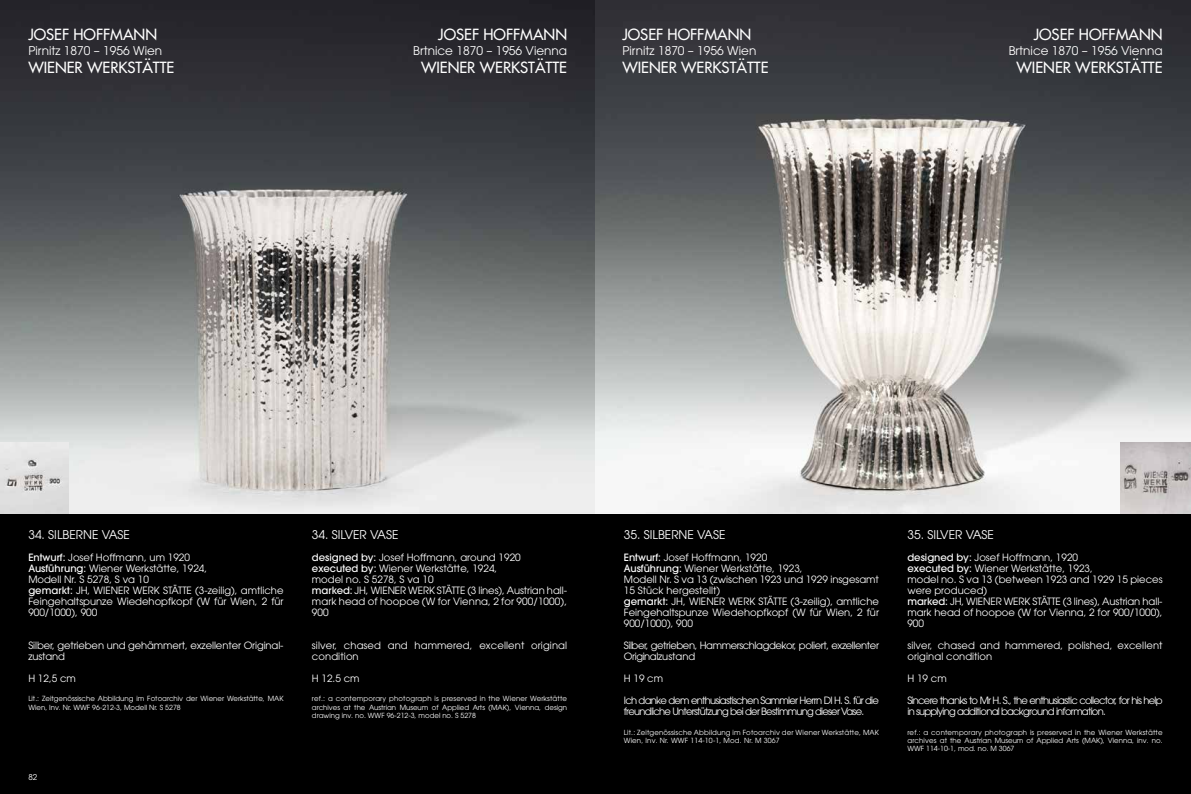
<style>
.page{position:relative;width:1191px;height:794px;background:#000}
.page>*{position:absolute;margin:0;border:0;box-sizing:border-box;transform-origin:0 0}
.t1{font:15px "Futura";color:#fff}
.t2{font:12px "Avant Garde";color:#fff}
.t3{font:10px/11px "Avant Garde";color:#fff}
.t4{font:10px/11px "Avant Garde";letter-spacing:-.075em;color:#fff}
.t5{font:10px/11px "Avant Garde";letter-spacing:-.04em;color:#fff}
.t6{font:8px "Avant Garde";color:#fff}
.t7{font:7px/8.4px "Avant Garde";color:#fff;text-align:justify}
.t8{font:7px/8.4px "Avant Garde";letter-spacing:.02em;color:#fff}
.s1{font-weight:500}
</style>
<div class="page">
<img style="left:0;top:0;width:1191px;height:513px">
<img style="left:0;top:442px;width:68px;height:71px">
<img style="left:1120px;top:442px;width:71px;height:71px">
<h1 class="t1" style="left:28px;top:25px;width:130px">JOSEF HOFFMANN</h1>
<p class="t2" style="left:28px;top:43px;width:135px">Pirnitz 1870 – 1956 Wien</p>
<h1 class="t1" style="left:28px;top:57px;width:148px">WIENER WERKSTÄTTE</h1>
<h1 class="t1" style="left:438px;top:25px;width:130px">JOSEF HOFFMANN</h1>
<p class="t2" style="left:413px;top:43px;width:155px">Brtnice 1870 – 1956 Vienna</p>
<h1 class="t1" style="left:421px;top:57px;width:148px">WIENER WERKSTÄTTE</h1>
<h1 class="t1" style="left:622px;top:25px;width:130px">JOSEF HOFFMANN</h1>
<p class="t2" style="left:622px;top:43px;width:135px">Pirnitz 1870 – 1956 Wien</p>
<h1 class="t1" style="left:622px;top:57px;width:148px">WIENER WERKSTÄTTE</h1>
<h1 class="t1" style="left:1033px;top:25px;width:130px">JOSEF HOFFMANN</h1>
<p class="t2" style="left:1008px;top:43px;width:155px">Brtnice 1870 – 1956 Vienna</p>
<h1 class="t1" style="left:1016px;top:57px;width:148px">WIENER WERKSTÄTTE</h1>
<p class="t2" style="left:28px;top:527px;width:103px">34. SILBERNE VASE</p>
<p class="t3" style="left:28px;top:552px;width:257px"><span class="s1">Entwurf:</span> Josef Hoffmann, um 1920<br><span class="s1">Ausführung:</span> Wiener Werkstätte, 1924,<br>Modell Nr. S 5278, S va 10<br><span class="s1">gemarkt:</span> JH, WIENER WERK STÄTTE (3-zeilig), amtliche Feingehaltspunze Wiedehopfkopf (W für Wien, 2 für 900/1000), 900</p>
<p class="t3" style="left:28px;top:640px;width:257px">Silber, getrieben und gehämmert, exzellenter Original&shy;zustand</p>
<p class="t3" style="left:28px;top:673px;width:49px">H 12,5 cm</p>
<p class="t7" style="left:28px;top:694px;width:257px">Lit.: Zeitgenössische Abbildung im Fotoarchiv der Wiener Werkstätte, MAK<br>Wien, Inv. Nr. WWF 96-212-3, Modell Nr. S 5278</p>
<p class="t6" style="left:28px;top:772px;width:10px">82</p>
<p class="t2" style="left:312px;top:527px;width:88px">34. SILVER VASE</p>
<p class="t3" style="left:312px;top:552px;width:257px"><span class="s1">designed by:</span> Josef Hoffmann, around 1920 <span class="s1">executed by:</span> Wiener Werkstätte, 1924,<br>model no. S 5278, S va 10<br><span class="s1">marked:</span> JH, WIENER WERK STÄTTE (3 lines), Austrian hall&shy;mark head of hoopoe (W for Vienna, 2 for 900/1000), 900</p>
<p class="t3" style="left:312px;top:640px;width:257px">silver, chased and hammered, excellent original condition</p>
<p class="t3" style="left:312px;top:673px;width:49px">H 12.5 cm</p>
<p class="t7" style="left:312px;top:694px;width:257px">ref.: a contemporary photograph is preserved in the Wiener Werkstätte archives at the Austrian Museum of Applied Arts (MAK), Vienna, design drawing inv. no. WWF 96-212-3, model no. S 5278</p>
<p class="t2" style="left:624px;top:528px;width:103px">35. SILBERNE VASE</p>
<p class="t3" style="left:624px;top:552px;width:257px"><span class="s1">Entwurf:</span> Josef Hoffmann, 1920<br><span class="s1">Ausführung:</span> Wiener Werkstätte, 1923,<br>Modell Nr. S va 13 (zwischen 1923 und 1929 insgesamt 15 Stück hergestellt)<br><span class="s1">gemarkt:</span> JH, WIENER WERK STÄTTE (3-zeilig), amtliche Feingehaltspunze Wiedehopfkopf (W für Wien, 2 für 900/1000), 900</p>
<p class="t5" style="left:624px;top:640px;width:257px">Silber, getrieben, Hammerschlagdekor, poliert, exzellenter<br>Originalzustand</p>
<p class="t3" style="left:624px;top:673px;width:41px">H 19 cm</p>
<p class="t4" style="left:624px;top:695px;width:257px">Ich danke dem enthusiastischen Sammler Herrn DI H. S. für die freundliche Unterstützung bei der Bestimmung dieser Vase.</p>
<p class="t8" style="left:624px;top:728px;width:257px">Lit.: Zeitgenössische Abbildung im Fotoarchiv der Wiener Werkstätte, MAK<br>Wien, Inv. Nr. WWF 114-10-1, Mod. Nr. M 3067</p>
<p class="t2" style="left:907px;top:528px;width:88px">35. SILVER VASE</p>
<p class="t3" style="left:907px;top:552px;width:257px"><span class="s1">designed by:</span> Josef Hoffmann, 1920<br><span class="s1">executed by:</span> Wiener Werkstätte, 1923,<br>model no. S va 13 (between 1923 and 1929 15 pieces were produced)<br><span class="s1">marked:</span> JH, WIENER WERK STÄTTE (3 lines), Austrian hall&shy;mark head of hoopoe (W for Vienna, 2 for 900/1000), 900</p>
<p class="t3" style="left:907px;top:640px;width:257px">silver, chased and hammered, polished, excellent original condition</p>
<p class="t3" style="left:907px;top:673px;width:41px">H 19 cm</p>
<p class="t4" style="left:907px;top:695px;width:257px">Sincere thanks to Mr H. S., the enthusiastic collector, for his help in supplying additional background information.</p>
<p class="t7" style="left:907px;top:728px;width:257px">ref.: a contemporary photograph is preserved in the Wiener Werkstätte archives at the Austrian Museum of Applied Arts (MAK), Vienna, inv. no.<br>WWF 114-10-1, mod. no. M 3067</p>
</div>
